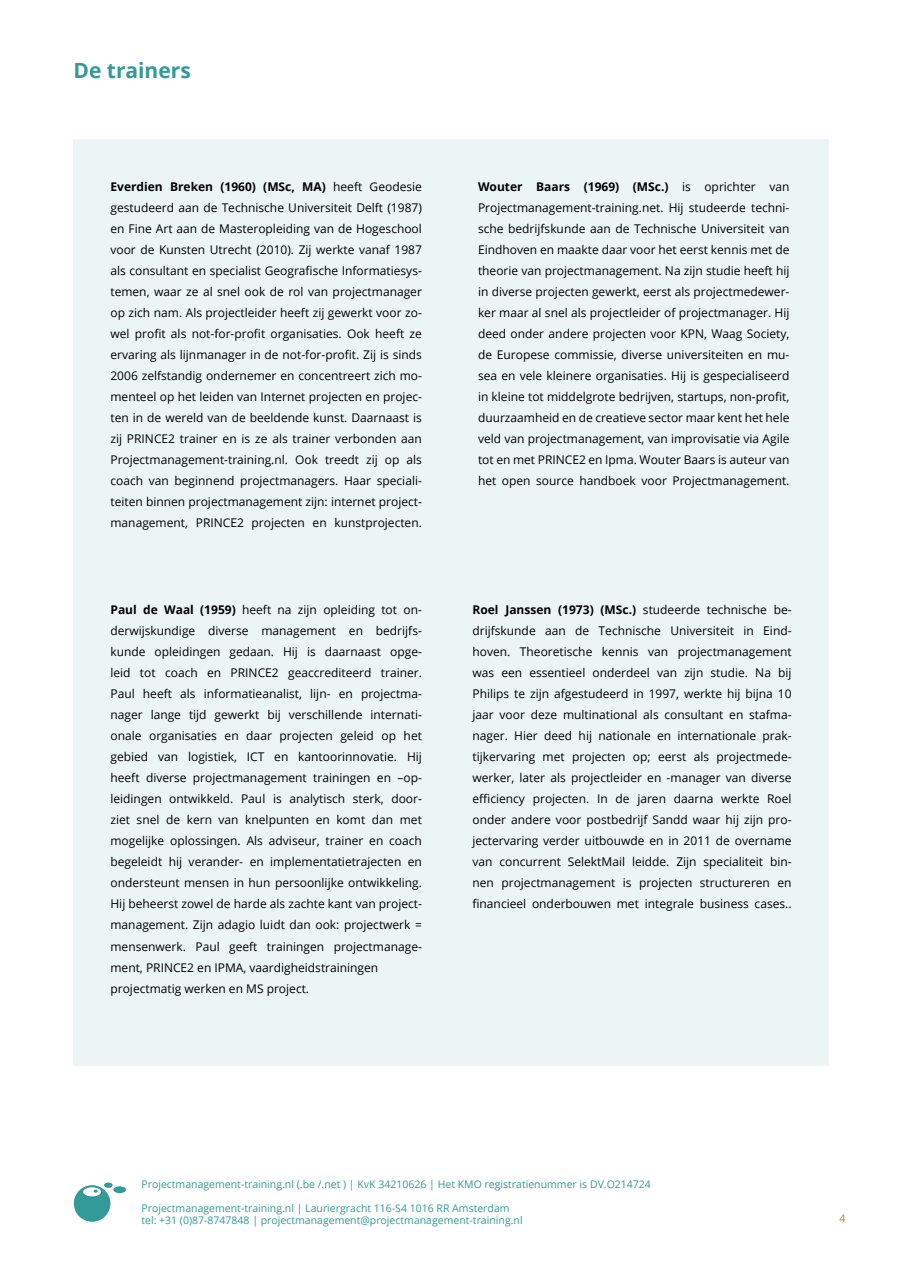
<style>
.page{position:relative;width:902px;height:1272px;background:#fff}
.page>*{position:absolute;margin:0;border:0;box-sizing:border-box;transform-origin:0 0}
.tekstkop_groen_14_px{font:700 21px "Open Sans";color:#399}
.cv_s{font:12px/21px "Open Sans";color:#000;text-align:justify}
.t1{font:10.5px/12px "Open Sans";color:#399}
.t2{font:10.5px "Open Sans";color:#d07813}
.s1{font-weight:700}
.s2{color:#4f5cd6}
</style>
<div class="page">
<div style="left:113px;top:1186px;width:13px;height:8px;background:#399;border-radius:50%"></div>
<div style="left:113px;top:1185px;width:14px;height:9px;border:1px solid #fff;border-radius:50%"></div>
<div style="left:103px;top:1182px;width:10px;height:6px;border:1px solid #fff;border-radius:50%"></div>
<svg style="left:73px;top:1183px;width:40px;height:40px"></svg>
<div style="left:74px;top:139px;width:755px;height:926px;background:#ebf5f5"></div>
<p class="tekstkop_groen_14_px" style="left:74px;top:55px;width:119px">De trainers</p>
<p class="cv_s" style="left:110px;top:176px;width:313px"><span class="s1">Everdien Breken (1960) (MSc, MA)</span> heeft Geodesie gestudeerd aan de Technische Universiteit Delft (1987) en Fine Art aan de Masteropleiding van de Hogeschool voor de Kunsten Utrecht (2010). Zij werkte vanaf 1987 als consultant en specialist Geografische Informatiesys&shy;temen, waar ze al snel ook de rol van projectmanager op zich nam. Als projectleider heeft zij gewerkt voor zo&shy;wel profit als not-for-profit organisaties. Ook heeft ze ervaring als lijnmanager in de not-for-profit. Zij is sinds 2006 zelfstandig ondernemer en concentreert zich mo&shy;menteel op het leiden van Internet projecten en projec&shy;ten in de wereld van de beeldende kunst. Daarnaast is zij PRINCE2 trainer en is ze als trainer verbonden aan Projectmanagement-training.nl. Ook treedt zij op als coach van beginnend projectmanagers. Haar speciali&shy;teiten binnen projectmanagement zijn: internet project&shy;management, PRINCE2 projecten en kunstprojecten.</p>
<p class="cv_s" style="left:478px;top:176px;width:313px"><span class="s1">Wouter Baars (1969) (MSc.)</span> is oprichter van Projectmanagement-training.net. Hij studeerde techni&shy;sche bedrijfskunde aan de Technische Universiteit van Eindhoven en maakte daar voor het eerst kennis met de theorie van projectmanagement. Na zijn studie heeft hij in diverse projecten gewerkt, eerst als projectmedewer&shy;ker maar al snel als projectleider of projectmanager. Hij deed onder andere projecten voor KPN, Waag Society, de Europese commissie, diverse universiteiten en mu&shy;sea en vele kleinere organisaties. Hij is gespecialiseerd in kleine tot middelgrote bedrijven, startups, non-profit, duurzaamheid en de creatieve sector maar kent het hele veld van projectmanagement, van improvisatie via Agile tot en met PRINCE2 en Ipma. Wouter Baars is auteur van het open source handboek voor Projectmanagement.</p>
<p class="cv_s" style="left:110px;top:599px;width:313px"><span class="s1">Paul de Waal (1959)</span> heeft na zijn opleiding tot on&shy;derwijskundige diverse management en bedrijfs&shy;kunde opleidingen gedaan. Hij is daarnaast opge&shy;leid tot coach en PRINCE2 geaccrediteerd trainer.<br>Paul heeft als informatieanalist, lijn- en projectma&shy;nager lange tijd gewerkt bij verschillende internati&shy;onale organisaties en daar projecten geleid op het</p>
<p class="cv_s" style="left:110px;top:746px;width:313px">gebied van logistiek, ICT en kantoorinnovatie. Hij heeft diverse projectmanagement trainingen en –op&shy;leidingen ontwikkeld. Paul is analytisch sterk, door&shy;ziet snel de kern van knelpunten en komt dan met</p>
<p class="cv_s" style="left:110px;top:830px;width:313px">mogelijke oplossingen. Als adviseur, trainer en coach begeleidt hij verander- en implementatietrajecten en ondersteunt mensen in hun persoonlijke ontwikkeling.<br>Hij beheerst zowel de harde als zachte kant van project&shy;management. Zijn adagio luidt dan ook: projectwerk = mensenwerk. Paul geeft trainingen projectmanage&shy;ment, PRINCE2 en IPMA, vaardigheidstrainingen</p>
<p class="cv_s" style="left:110px;top:977px;width:200px">projectmatig werken en MS project.</p>
<p class="cv_s" style="left:472px;top:599px;width:321px"><span class="s1">Roel Janssen (1973) (MSc.)</span> studeerde technische be&shy;drijfskunde aan de Technische Universiteit in Eind&shy;hoven. Theoretische kennis van projectmanagement was een essentieel onderdeel van zijn studie. Na bij Philips te zijn afgestudeerd in 1997, werkte hij bijna 10 jaar voor deze multinational als consultant en stafma&shy;nager. Hier deed hij nationale en internationale prak&shy;tijkervaring met projecten op; eerst als projectmede&shy;werker, later als projectleider en -manager van diverse efficiency projecten. In de jaren daarna werkte Roel onder andere voor postbedrijf Sandd waar hij zijn pro&shy;jectervaring verder uitbouwde en in 2011 de overname van concurrent SelektMail leidde. Zijn specialiteit bin&shy;nen projectmanagement is projecten structureren en financieel onderbouwen met integrale business cases..</p>
<p class="t1" style="left:141px;top:1178px;width:511px">Projectmanagement-training.nl (.be /.net ) | KvK 34210626 | Het KMO registratienummer is DV.O214724</p>
<p class="t1" style="left:141px;top:1202px;width:383px">Projectmanagement-training.nl <span class="s2">|</span> Lauriergracht 116-S4 1016 RR Amsterdam tel: +31 (0)87-8747848 | projectmanagement@projectmanagement-training.nl</p>
<p class="t2" style="left:839px;top:1210px;width:8px">4</p>
</div>
